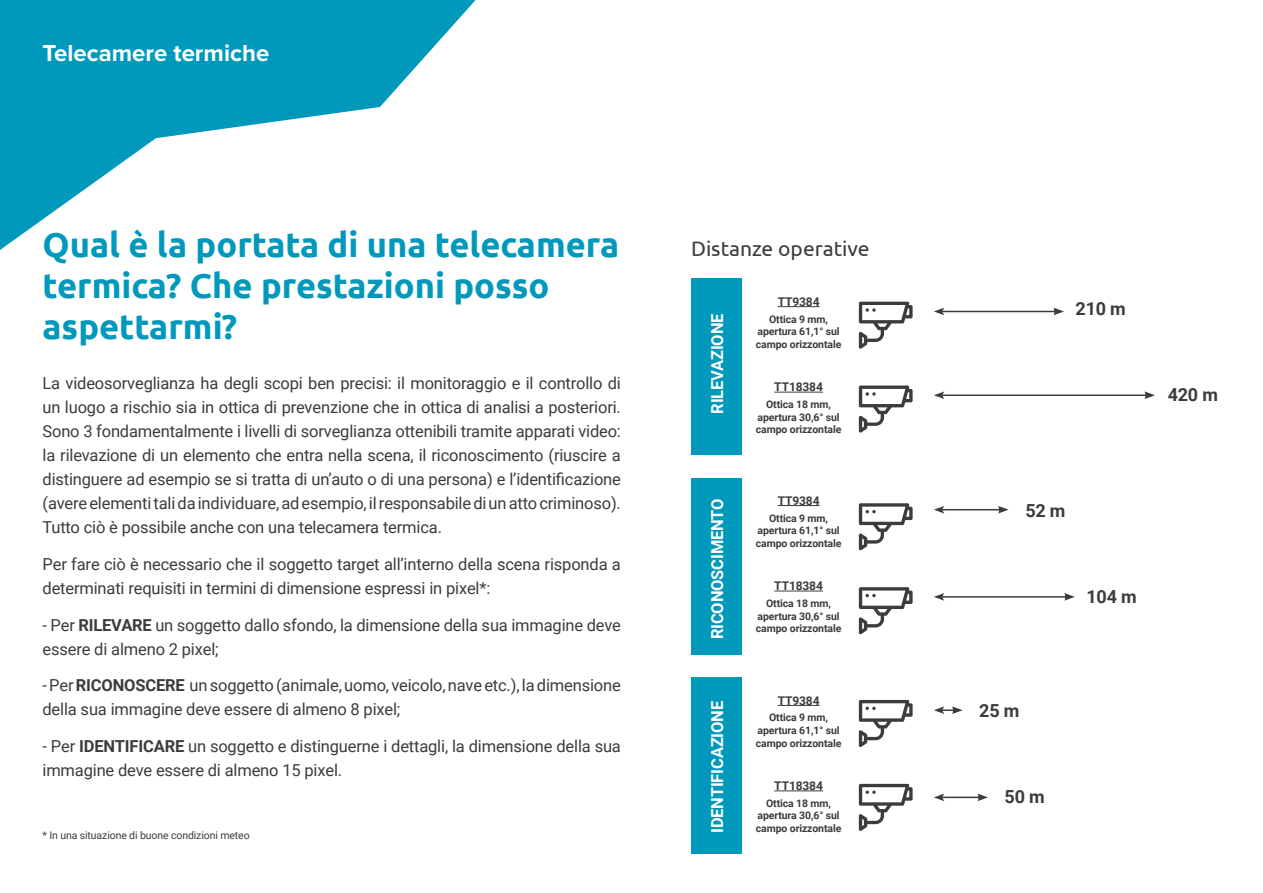
<style>
.page{position:relative;width:1263px;height:893px;background:#fff}
.page>*{position:absolute;margin:0;border:0;box-sizing:border-box;transform-origin:0 0}
.t1{font:700 34.5px/41.4px "Ubuntu";color:#0099bc}
.t2{font:700 24px "Proxima Nova";color:#fff}
.t3{font:21px "Ubuntu";color:#3c3c3b}
.t4{font:700 18px "Roboto";letter-spacing:-.01em;color:#3c3c3b}
.t5{font:16.5px/24px "Roboto";letter-spacing:-.01em;color:#3c3c3b}
.t6{font:700 16.5px "Roboto";letter-spacing:-.01em;color:#fff}
.t7{font:700 12px "Roboto";letter-spacing:-.01em;color:#3c3c3b}
.t8{font:700 10.5px/12.6px "Roboto";letter-spacing:-.01em;color:#3c3c3b;text-align:center}
.t9{font:10.5px "Roboto";letter-spacing:-.01em;color:#3c3c3b}
.s1{font-weight:700}
</style>
<div class="page">
<svg style="left:0;top:0;width:476px;height:250px;fill:#0099bc"></svg>
<div style="left:691px;top:279px;width:51px;height:176px;background:#0099bc"></div>
<div style="left:691px;top:478px;width:51px;height:176px;background:#0099bc"></div>
<div style="left:691px;top:677px;width:51px;height:177px;background:#0099bc"></div>
<hr style="left:778px;top:306px;width:41px;height:1px;background:#3c3c3b">
<hr style="left:778px;top:505px;width:41px;height:1px;background:#3c3c3b">
<hr style="left:778px;top:705px;width:41px;height:1px;background:#3c3c3b">
<hr style="left:774px;top:392px;width:49px;height:1px;background:#3c3c3b">
<hr style="left:774px;top:591px;width:49px;height:1px;background:#3c3c3b">
<hr style="left:774px;top:791px;width:49px;height:1px;background:#3c3c3b">
<svg style="left:859px;top:386px;width:54px;height:47px"></svg>
<svg style="left:859px;top:587px;width:54px;height:47px"></svg>
<svg style="left:859px;top:784px;width:54px;height:47px"></svg>
<svg style="left:859px;top:302px;width:54px;height:47px"></svg>
<svg style="left:859px;top:503px;width:54px;height:47px"></svg>
<svg style="left:859px;top:700px;width:54px;height:47px"></svg>
<hr style="left:942px;top:311px;width:114px;height:1px;background:#3c3c3b">
<svg style="left:934px;top:308px;width:10px;height:7px"></svg>
<svg style="left:1053px;top:308px;width:11px;height:7px"></svg>
<hr style="left:942px;top:509px;width:58px;height:1px;background:#3c3c3b">
<svg style="left:934px;top:506px;width:10px;height:7px"></svg>
<svg style="left:998px;top:506px;width:11px;height:7px"></svg>
<svg style="left:934px;top:706px;width:28px;height:8px"></svg>
<hr style="left:942px;top:596px;width:124px;height:2px;background:#3c3c3b">
<svg style="left:934px;top:593px;width:10px;height:8px"></svg>
<svg style="left:1064px;top:593px;width:11px;height:8px"></svg>
<hr style="left:942px;top:797px;width:38px;height:1px;background:#3c3c3b">
<svg style="left:934px;top:793px;width:10px;height:8px"></svg>
<svg style="left:977px;top:793px;width:11px;height:8px"></svg>
<hr style="left:942px;top:394px;width:205px;height:2px;background:#3c3c3b">
<svg style="left:934px;top:391px;width:10px;height:8px"></svg>
<svg style="left:1144px;top:391px;width:11px;height:8px"></svg>
<h2 class="t2" style="left:43px;top:39px;width:228px">Telecamere termiche</h2>
<h1 class="t1" style="left:43px;top:223px;width:578px">Qual è la portata di una telecamera termica? Che prestazioni posso aspettarmi?</h1>
<p class="t5" style="left:43px;top:370px;width:580px;text-align:justify">La videosorveglianza ha degli scopi ben precisi: il monitoraggio e il controllo di un luogo a rischio sia in ottica di prevenzione che in ottica di analisi a posteriori.<br>Sono 3 fondamentalmente i livelli di sorveglianza ottenibili tramite apparati video: la rilevazione di un elemento che entra nella scena, il riconoscimento (riuscire a distinguere ad esempio se si tratta di un’auto o di una persona) e l’identificazione (avere elementi tali da individuare, ad esempio, il responsabile di un atto criminoso).<br>Tutto ciò è possibile anche con una telecamera termica.</p>
<p class="t5" style="left:43px;top:551px;width:580px">Per fare ciò è necessario che il soggetto target all’interno della scena risponda a determinati requisiti in termini di dimensione espressi in pixel*:</p>
<p class="t5" style="left:43px;top:612px;width:580px">- Per <span class="s1">RILEVARE</span> un soggetto dallo sfondo, la dimensione della sua immagine deve essere di almeno 2 pixel;</p>
<p class="t5" style="left:43px;top:673px;width:580px">- Per <span class="s1">RICONOSCERE</span> un soggetto (animale, uomo, veicolo, nave etc.), la dimensione della sua immagine deve essere di almeno 8 pixel;</p>
<p class="t5" style="left:43px;top:734px;width:580px">- Per <span class="s1">IDENTIFICARE</span> un soggetto e distinguerne i dettagli, la dimensione della sua immagine deve essere di almeno 15 pixel.</p>
<p class="t9" style="left:43px;top:828px;width:209px">* In una situazione di buone condizioni meteo</p>
<p class="t3" style="left:691px;top:235px;width:180px">Distanze operative</p>
<p class="t6" style="left:706px;top:414px;width:102px;rotate:-90deg">RILEVAZIONE</p>
<p class="t6" style="left:706px;top:639px;width:142px;rotate:-90deg">RICONOSCIMENTO</p>
<p class="t6" style="left:706px;top:833px;width:134px;rotate:-90deg">IDENTIFICAZIONE</p>
<p class="t7" style="left:778px;top:293px;width:43px">TT9384</p>
<p class="t8" style="left:756px;top:312px;width:87px">Ottica 9 mm, apertura 61,1° sul campo orizzontale</p>
<p class="t7" style="left:774px;top:379px;width:50px">TT18384</p>
<p class="t8" style="left:756px;top:398px;width:87px">Ottica 18 mm, apertura 30,6° sul campo orizzontale</p>
<p class="t7" style="left:778px;top:492px;width:43px">TT9384</p>
<p class="t8" style="left:756px;top:511px;width:87px">Ottica 9 mm, apertura 61,1° sul campo orizzontale</p>
<p class="t7" style="left:774px;top:577px;width:50px">TT18384</p>
<p class="t8" style="left:756px;top:597px;width:87px">Ottica 18 mm, apertura 30,6° sul campo orizzontale</p>
<p class="t7" style="left:778px;top:692px;width:43px">TT9384</p>
<p class="t8" style="left:756px;top:711px;width:87px">Ottica 9 mm, apertura 61,1° sul campo orizzontale</p>
<p class="t7" style="left:774px;top:777px;width:50px">TT18384</p>
<p class="t8" style="left:756px;top:796px;width:87px">Ottica 18 mm, apertura 30,6° sul campo orizzontale</p>
<p class="t4" style="left:1075px;top:296px;width:52px">210 m</p>
<p class="t4" style="left:1168px;top:382px;width:52px">420 m</p>
<p class="t4" style="left:1025px;top:498px;width:42px">52 m</p>
<p class="t4" style="left:1086px;top:584px;width:52px">104 m</p>
<p class="t4" style="left:979px;top:698px;width:42px">25 m</p>
<p class="t4" style="left:1005px;top:784px;width:42px">50 m</p>
</div>
